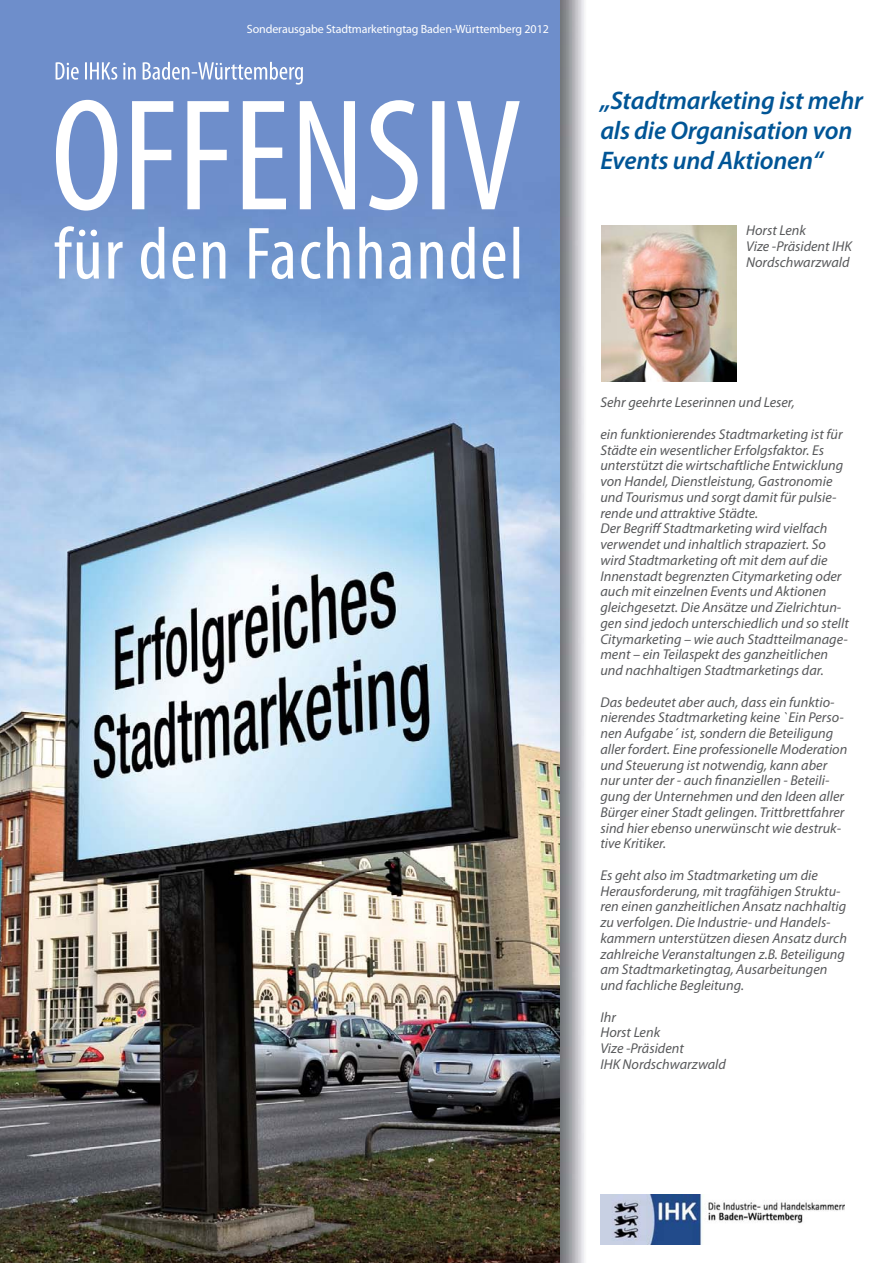
<style>
.page{position:relative;width:893px;height:1263px;background:#fff}
.page>*{position:absolute;margin:0;border:0;box-sizing:border-box;transform-origin:0 0}
.t1{font:italic 600 25.5px/30px "Myriad Pro";letter-spacing:-.01em;color:#005596}
.t2{font:italic 14.25px/15.8px "Myriad Pro";color:#58595b}
.t3{font:12px "Myriad Pro";letter-spacing:-.01em;color:#fff}
</style>
<div class="page">
<img style="left:0;top:0;width:584px;height:1263px">
<svg style="left:56px;top:62px;width:247px;height:23px;background:#90a9d7"></svg>
<svg style="left:55px;top:226px;width:464px;height:53px"></svg>
<svg style="left:56px;top:100px;width:464px;height:111px;fill:#6e8ecb"></svg>
<img style="left:600px;top:1195px;width:245px;height:50px">
<img style="left:601px;top:226px;width:135px;height:156px">
<p class="t3" style="left:247px;top:24px;width:303px">Sonderausgabe Stadtmarketingtag Baden-Württemberg 2012</p>
<h1 class="t1" style="left:600px;top:87px;width:264px">„Stadtmarketing ist mehr als die Organisation von<br>Events und Aktionen“</h1>
<p class="t2" style="left:746px;top:224px;width:107px">Horst Lenk<br>Vize -Präsident IHK<br>Nordschwarzwald</p>
<p class="t2" style="left:600px;top:396px;width:196px">Sehr geehrte Leserinnen und Leser,</p>
<p class="t2" style="left:600px;top:427px;width:250px">ein funktionierendes Stadtmarketing ist für Städte ein wesentlicher Erfolgsfaktor. Es unterstützt die wirtschaftliche Entwicklung von Handel, Dienstleistung, Gastronomie und Tourismus und sorgt damit für pulsie&shy;rende und attraktive Städte.<br>Der Begriff Stadtmarketing wird vielfach verwendet und inhaltlich strapaziert. So wird Stadtmarketing oft mit dem auf die Innenstadt begrenzten Citymarketing oder auch mit einzelnen Events und Aktionen gleichgesetzt. Die Ansätze und Zielrichtun&shy;gen sind jedoch unterschiedlich und so stellt Citymarketing – wie auch Stadtteilmanage&shy;ment – ein Teilaspekt des ganzheitlichen und nachhaltigen Stadtmarketings dar.</p>
<p class="t2" style="left:600px;top:695px;width:248px">Das bedeutet aber auch, dass ein funktio&shy;nierendes Stadtmarketing keine `Ein Perso&shy;nen Aufgabe´ ist, sondern die Beteiligung aller fordert. Eine professionelle Moderation und Steuerung ist notwendig, kann aber nur unter der - auch finanziellen - Beteili&shy;gung der Unternehmen und den Ideen aller Bürger einer Stadt gelingen. Trittbrettfahrer sind hier ebenso unerwünscht wie destruk&shy;tive Kritiker.</p>
<p class="t2" style="left:600px;top:868px;width:248px">Es geht also im Stadtmarketing um die Herausforderung, mit tragfähigen Struktu&shy;ren einen ganzheitlichen Ansatz nachhaltig zu verfolgen. Die Industrie- und Handels&shy;kammern unterstützen diesen Ansatz durch zahlreiche Veranstaltungen z.B. Beteiligung am Stadtmarketingtag, Ausarbeitungen und fachliche Begleitung.</p>
<p class="t2" style="left:600px;top:1010px;width:127px">Ihr<br>Horst Lenk<br>Vize -Präsident<br>IHK Nordschwarzwald</p>
</div>
